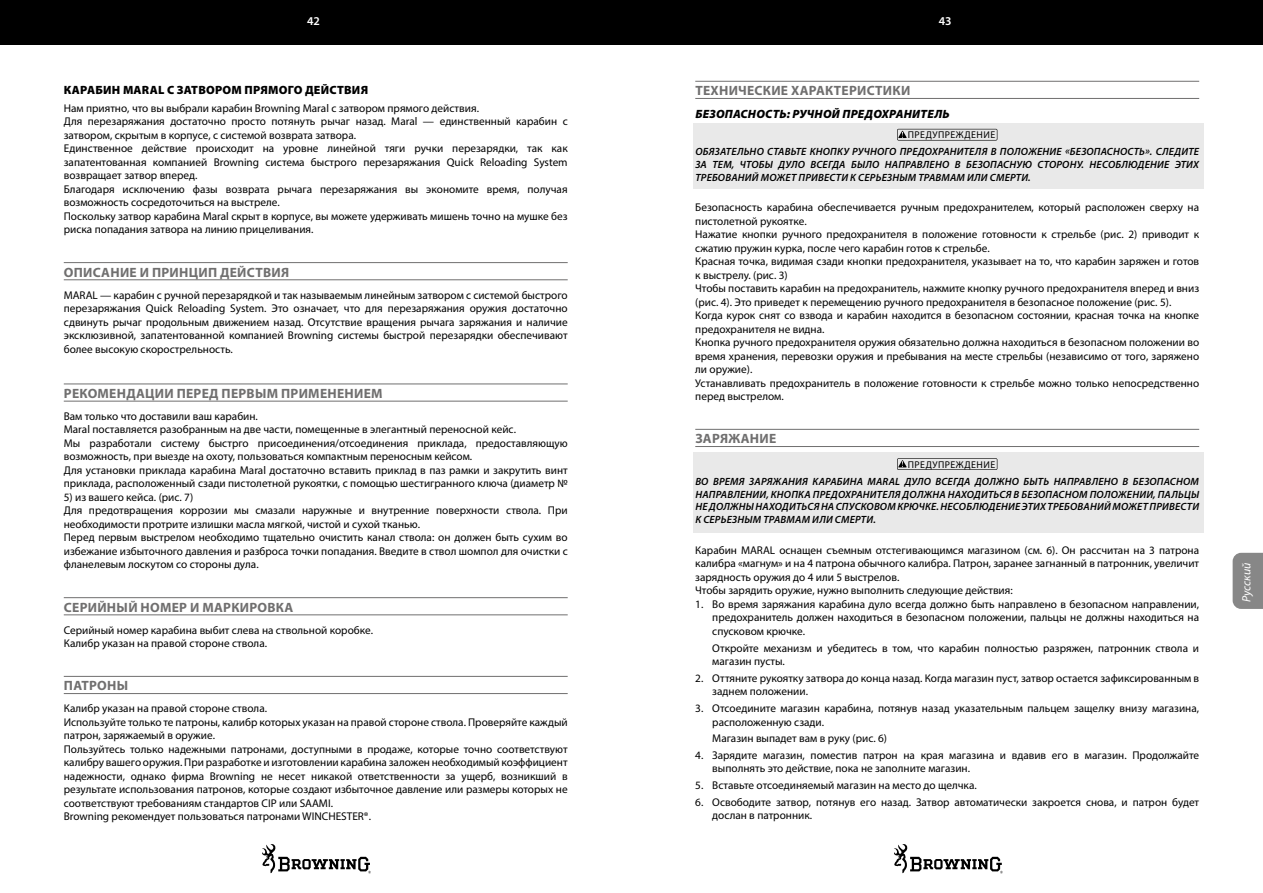
<style>
.page{position:relative;width:1263px;height:893px;background:#fff}
.page>*{position:absolute;margin:0;border:0;box-sizing:border-box;transform-origin:0 0}
.t1{font:700 13.5px "Myriad Pro";letter-spacing:.02em;color:#706f6f}
.t2{font:900 12px "Myriad Pro";letter-spacing:.02em;color:#000}
.t3{font:italic 900 12px "Myriad Pro";letter-spacing:.02em;color:#000}
.t4{font:italic 12px "Myriad Pro";letter-spacing:-.005em;color:#fff}
.t5{font:600 12px "Myriad Pro";color:#fff}
.t6{font:11.25px/13.5px "Myriad Pro";color:#000}
.t7{font:italic 600 10.5px/12.6px "Myriad Pro";letter-spacing:.02em;color:#000;text-align:justify}
.t8{font:9.9px "Myriad Pro";letter-spacing:.045em;color:#000}
</style>
<div class="page">
<div style="left:0;top:0;width:1263px;height:45px;background:#000"></div>
<svg style="left:262px;top:844px;width:109px;height:29px"></svg>
<svg style="left:894px;top:844px;width:109px;height:29px"></svg>
<hr style="left:64px;top:262px;width:504px;height:1px;background:#706f6f">
<hr style="left:64px;top:279px;width:504px;height:1px;background:#706f6f">
<hr style="left:64px;top:384px;width:504px;height:1px;background:#706f6f">
<hr style="left:64px;top:401px;width:504px;height:1px;background:#706f6f">
<hr style="left:64px;top:597px;width:504px;height:1px;background:#706f6f">
<hr style="left:64px;top:615px;width:504px;height:1px;background:#706f6f">
<hr style="left:64px;top:676px;width:504px;height:1px;background:#706f6f">
<hr style="left:64px;top:693px;width:504px;height:1px;background:#706f6f">
<div style="left:693px;top:452px;width:510px;height:81px;background:#e9e9e9"></div>
<div style="left:693px;top:123px;width:510px;height:66px;background:#e9e9e9"></div>
<hr style="left:695px;top:81px;width:504px;height:1px;background:#706f6f">
<hr style="left:695px;top:98px;width:504px;height:1px;background:#706f6f">
<hr style="left:695px;top:429px;width:504px;height:1px;background:#706f6f">
<hr style="left:695px;top:446px;width:504px;height:1px;background:#706f6f">
<svg style="left:897px;top:129px;width:100px;height:12px"></svg>
<svg style="left:897px;top:458px;width:100px;height:12px"></svg>
<div style="left:1232px;top:553px;width:31px;height:56px;background:#878787"></div>
<p class="t5" style="left:307px;top:13px;width:14px">42</p>
<p class="t5" style="left:939px;top:13px;width:14px">43</p>
<p class="t2" style="left:64px;top:83px;width:306px">КАРАБИН MARAL С ЗАТВОРОМ ПРЯМОГО ДЕЙСТВИЯ</p>
<p class="t6" style="left:64px;top:101px;width:505px">Нам приятно, что вы выбрали карабин Browning Maral с затвором прямого действия.<br>Для перезаряжания достаточно просто потянуть рычаг назад. Maral — единственный карабин с затвором, скрытым в корпусе, с системой возврата затвора.<br>Единственное действие происходит на уровне линейной тяги ручки перезарядки, так как запатентованная компанией Browning система быстрого перезаряжания Quick Reloading System возвращает затвор вперед.<br>Благодаря исключению фазы возврата рычага перезаряжания вы экономите время, получая возможность сосредоточиться на выстреле.<br>Поскольку затвор карабина Maral скрыт в корпусе, вы можете удерживать мишень точно на мушке без риска попадания затвора на линию прицеливания.</p>
<p class="t1" style="left:64px;top:263px;width:227px">ОПИСАНИЕ И ПРИНЦИП ДЕЙСТВИЯ</p>
<p class="t6" style="left:64px;top:288px;width:505px;text-align:justify">MARAL — карабин с ручной перезарядкой и так называемым линейным затвором с системой быстрого перезаряжания Quick Reloading System. Это означает, что для перезаряжания оружия достаточно сдвинуть рычаг продольным движением назад. Отсутствие вращения рычага заряжания и наличие эксклюзивной, запатентованной компанией Browning системы быстрой перезарядки обеспечивают более высокую скорострельность.</p>
<p class="t1" style="left:64px;top:384px;width:320px">РЕКОМЕНДАЦИИ ПЕРЕД ПЕРВЫМ ПРИМЕНЕНИЕМ</p>
<p class="t6" style="left:64px;top:409px;width:505px">Вам только что доставили ваш карабин.<br>Maral поставляется разобранным на две части, помещенные в элегантный переносной кейс.<br>Мы разработали систему быстрго присоединения/отсоединения приклада, предоставляющую возможность, при выезде на охоту, пользоваться компактным переносным кейсом.<br>Для установки приклада карабина Maral достаточно вставить приклад в паз рамки и закрутить винт приклада, расположенный сзади пистолетной рукоятки, с помощью шестигранного ключа (диаметр №</p>
<p class="t6" style="left:64px;top:490px;width:505px">5) из вашего кейса. (рис. 7)<br>Для предотвращения коррозии мы смазали наружные и внутренние поверхности ствола. При необходимости протрите излишки масла мягкой, чистой и сухой тканью.<br>Перед первым выстрелом необходимо тщательно очистить канал ствола: он должен быть сухим во избежание избыточного давления и разброса точки попадания. Введите в ствол шомпол для очистки с фланелевым лоскутом со стороны дула.</p>
<p class="t1" style="left:64px;top:598px;width:231px">СЕРИЙНЫЙ НОМЕР И МАРКИРОВКА</p>
<p class="t6" style="left:64px;top:623px;width:311px">Серийный номер карабина выбит слева на ствольной коробке.<br>Калибр указан на правой стороне ствола.</p>
<p class="t1" style="left:64px;top:677px;width:66px">ПАТРОНЫ</p>
<p class="t6" style="left:64px;top:702px;width:505px">Калибр указан на правой стороне ствола.<br>Используйте только те патроны, калибр которых указан на правой стороне ствола. Проверяйте каждый патрон, заряжаемый в оружие.<br>Пользуйтесь только надежными патронами, доступными в продаже, которые точно соответствуют калибру вашего оружия. При разработке и изготовлении карабина заложен необходимый коэффициент надежности, однако фирма Browning не несет никакой ответственности за ущерб, возникший в результате использования патронов, которые создают избыточное давление или размеры которых не соответствуют требованиям стандартов CIP или SAAMI.<br>Browning рекомендует пользоваться патронами WINCHESTER®.</p>
<p class="t1" style="left:695px;top:82px;width:216px">ТЕХНИЧЕСКИЕ ХАРАКТЕРИСТИКИ</p>
<p class="t3" style="left:695px;top:107px;width:256px">БЕЗОПАСНОСТЬ: РУЧНОЙ ПРЕДОХРАНИТЕЛЬ</p>
<p class="t8" style="left:908px;top:129px;width:89px">ПРЕДУПРЕЖДЕНИЕ</p>
<p class="t7" style="left:695px;top:145px;width:505px">ОБЯЗАТЕЛЬНО СТАВЬТЕ КНОПКУ РУЧНОГО ПРЕДОХРАНИТЕЛЯ В ПОЛОЖЕНИЕ «БЕЗОПАСНОСТЬ». СЛЕДИТЕ ЗА ТЕМ, ЧТОБЫ ДУЛО ВСЕГДА БЫЛО НАПРАВЛЕНО В БЕЗОПАСНУЮ СТОРОНУ. НЕСОБЛЮДЕНИЕ ЭТИХ ТРЕБОВАНИЙ МОЖЕТ ПРИВЕСТИ К СЕРЬЕЗНЫМ ТРАВМАМ ИЛИ СМЕРТИ.</p>
<p class="t6" style="left:695px;top:200px;width:505px">Безопасность карабина обеспечивается ручным предохранителем, который расположен сверху на пистолетной рукоятке.<br>Нажатие кнопки ручного предохранителя в положение готовности к стрельбе (рис. 2) приводит к сжатию пружин курка, после чего карабин готов к стрельбе.<br>Красная точка, видимая сзади кнопки предохранителя, указывает на то, что карабин заряжен и готов к выстрелу. (рис. 3)<br>Чтобы поставить карабин на предохранитель, нажмите кнопку ручного предохранителя вперед и вниз (рис. 4). Это приведет к перемещению ручного предохранителя в безопасное положение (рис. 5).<br>Когда курок снят со взвода и карабин находится в безопасном состоянии, красная точка на кнопке предохранителя не видна.<br>Кнопка ручного предохранителя оружия обязательно должна находиться в безопасном положении во время хранения, перевозки оружия и пребывания на месте стрельбы (независимо от того, заряжено ли оружие).<br>Устанавливать предохранитель в положение готовности к стрельбе можно только непосредственно перед выстрелом.</p>
<p class="t1" style="left:695px;top:430px;width:82px">ЗАРЯЖАНИЕ</p>
<p class="t8" style="left:908px;top:458px;width:89px">ПРЕДУПРЕЖДЕНИЕ</p>
<p class="t7" style="left:695px;top:475px;width:505px">ВО ВРЕМЯ ЗАРЯЖАНИЯ КАРАБИНА MARAL ДУЛО ВСЕГДА ДОЛЖНО БЫТЬ НАПРАВЛЕНО В БЕЗОПАСНОМ НАПРАВЛЕНИИ, КНОПКА ПРЕДОХРАНИТЕЛЯ ДОЛЖНА НАХОДИТЬСЯ В БЕЗОПАСНОМ ПОЛОЖЕНИИ, ПАЛЬЦЫ НЕ ДОЛЖНЫ НАХОДИТЬСЯ НА СПУСКОВОМ КРЮЧКЕ. НЕСОБЛЮДЕНИЕ ЭТИХ ТРЕБОВАНИЙ МОЖЕТ ПРИВЕСТИ К СЕРЬЕЗНЫМ ТРАВМАМ ИЛИ СМЕРТИ.</p>
<p class="t6" style="left:695px;top:543px;width:505px">Карабин MARAL оснащен съемным отстегивающимся магазином (см. 6). Он рассчитан на 3 патрона калибра «магнум» и на 4 патрона обычного калибра. Патрон, заранее загнанный в патронник, увеличит зарядность оружия до 4 или 5 выстрелов.<br>Чтобы зарядить оружие, нужно выполнить следующие действия:</p>
<p class="t6" style="left:712px;top:597px;width:488px;text-align:justify;text-indent:-17px">1. Во время заряжания карабина дуло всегда должно быть направлено в безопасном направлении, предохранитель должен находиться в безопасном положении, пальцы не должны находиться на спусковом крючке.</p>
<p class="t6" style="left:712px;top:641px;width:488px">Откройте механизм и убедитесь в том, что карабин полностью разряжен, патронник ствола и магазин пусты.</p>
<p class="t6" style="left:712px;top:671px;width:488px;text-indent:-17px">2. Оттяните рукоятку затвора до конца назад. Когда магазин пуст, затвор остается зафиксированным в заднем положении.</p>
<p class="t6" style="left:712px;top:701px;width:488px;text-indent:-17px">3. Отсоедините магазин карабина, потянув назад указательным пальцем защелку внизу магазина, расположенную сзади.</p>
<p class="t6" style="left:712px;top:731px;width:176px">Магазин выпадет вам в руку (рис. 6)</p>
<p class="t6" style="left:712px;top:748px;width:488px;text-indent:-17px">4. Зарядите магазин, поместив патрон на края магазина и вдавив его в магазин. Продолжайте выполнять это действие, пока не заполните магазин.</p>
<p class="t6" style="left:695px;top:778px;width:283px">5. Вставьте отсоединяемый магазин на место до щелчка.</p>
<p class="t6" style="left:712px;top:795px;width:488px;text-indent:-17px">6. Освободите затвор, потянув его назад. Затвор автоматически закроется снова, и патрон будет дослан в патронник.</p>
<p class="t4" style="left:1239px;top:602px;width:41px;rotate:-90deg">Русский</p>
</div>
